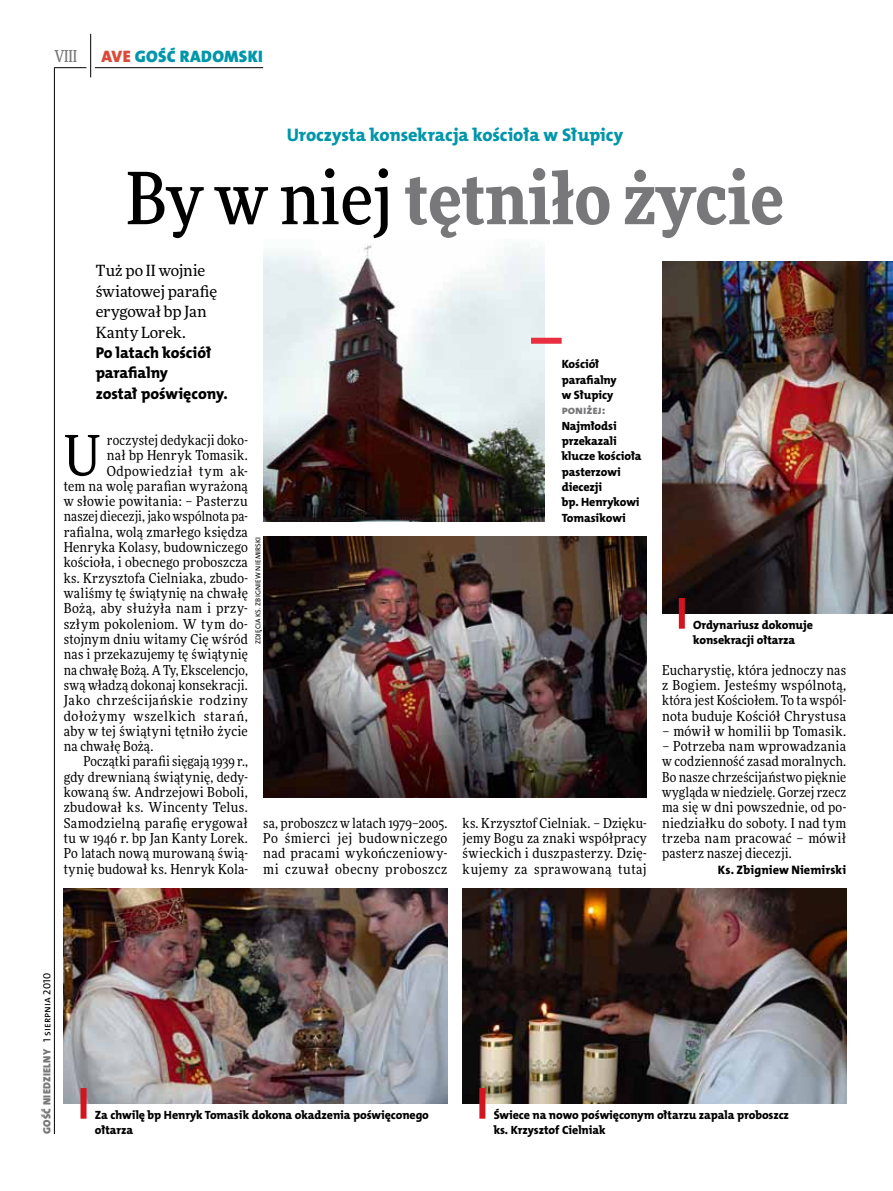
<style>
.page{position:relative;width:893px;height:1191px;background:#fff}
.page>*{position:absolute;margin:0;border:0;box-sizing:border-box;transform-origin:0 0}
.t1{font:900 72px "Freeday Narrow";color:#787779}
.t2{font:55.95px "Freeday Narrow News";color:#000}
.t3{font:18.3px "The Mix HP8 Ex Bld";letter-spacing:-.005em;color:#0096aa}
.t4{font:16.65px "The Mix HP9 Blk";letter-spacing:.02em;color:#0096aa}
.t5{font:500 16.5px "Freeday Narrow";color:#787779;scale:.9 1}
.t6{font:15.75px/20.4px "The Mix HP8 Ex Bld";letter-spacing:-.005em;color:#000}
.t7{font:15.45px/20.4px "Freeday News";letter-spacing:-.01em;color:#000}
.t8{font:13.65px/15.3px "Freeday Narrow News";letter-spacing:.02em;color:#000;text-align:justify}
.t9{font:13.65px "Freeday Narrow News";letter-spacing:.04em;color:#000}
.t10{font:13.65px "Freeday Narrow News";letter-spacing:.05em;color:#000}
.t11{font:13.65px "Freeday Narrow News";letter-spacing:.045em;color:#000}
.t12{font:12.3px "The Mix HP8 Ex Bld";letter-spacing:.005em;color:#000}
.t13{font:12px/15.3px "The Mix HP8 Ex Bld";letter-spacing:-.005em;color:#000}
.t14{font:12px "The Mix HP8 Ex Bld";color:#787779}
.t15{font:10.5px "The Mix HP9 Blk";letter-spacing:.025em;color:#787779}
.t16{font:7.2px "The Mix HP5 Plain";letter-spacing:.02em;color:#000}
.s1{color:#db4a39}
.s2{font-weight:500;color:#000}
.s3{font-family:"The Mix HP5 Plain";color:#000}
</style>
<div class="page">
<hr style="left:54px;top:67px;width:1px;height:1067px;background:#000">
<hr style="left:90px;top:34px;width:1px;height:43px;background:#000">
<hr style="left:54px;top:67px;width:32px;height:1px;background:#000">
<hr style="left:95px;top:67px;width:168px;height:1px;background:#000">
<img style="left:263px;top:244px;width:281px;height:277px">
<img style="left:662px;top:261px;width:231px;height:352px">
<img style="left:263px;top:537px;width:384px;height:260px">
<div style="left:531px;top:338px;width:31px;height:6px;background:#e92f3f"></div>
<div style="left:679px;top:598px;width:6px;height:30px;background:#d3151f"></div>
<img style="left:64px;top:889px;width:383px;height:214px">
<img style="left:463px;top:889px;width:383px;height:214px">
<div style="left:81px;top:1088px;width:6px;height:30px;background:#d3151f"></div>
<div style="left:479px;top:1088px;width:6px;height:30px;background:#d3151f"></div>
<p class="t5" style="left:54px;top:46px;width:27px">VIII</p>
<p class="t4" style="left:101px;top:46px;width:163px"><span class="s1">AVE</span> GOŚĆ RADOMSKI</p>
<h3 class="t3" style="left:287px;top:123px;width:338px">Uroczysta konsekracja kościoła w Słupicy</h3>
<h1 class="t1" style="left:126px;top:151px;width:660px"><span class="s2">By w niej</span> tętniło życie</h1>
<p class="t7" style="left:96px;top:260px;width:123px">Tuż po II wojnie światowej parafię erygował bp Jan<br>Kanty Lorek.</p>
<p class="t6" style="left:96px;top:342px;width:134px">Po latach kościół parafialny<br>został poświęcony.</p>
<h2 class="t2" style="left:64px;top:421px;width:38px">U</h2>
<p class="t8" style="left:107px;top:432px;width:143px">roczystej dedykacji doko-</p>
<p class="t13" style="left:562px;top:357px;width:57px">Kościół parafialny w Słupicy</p>
<p class="t14" style="left:562px;top:402px;width:45px">poniżej:</p>
<p class="t13" style="left:562px;top:418px;width:81px">Najmłodsi przekazali klucze kościoła pasterzowi diecezji<br>bp. Henrykowi<br>Tomasikowi</p>
<p class="t8" style="left:107px;top:447px;width:143px">nał bp Henryk Tomasik.</p>
<p class="t11" style="left:107px;top:462px;width:143px">Odpowiedział tym ak-</p>
<p class="t8" style="left:64px;top:478px;width:186px">tem na wolę parafian wyrażoną</p>
<p class="t8" style="left:64px;top:493px;width:186px">w słowie powitania: – Pasterzu</p>
<p class="t8" style="left:64px;top:509px;width:186px">naszej diecezji, jako wspólnota pa-</p>
<p class="t8" style="left:64px;top:524px;width:186px">rafialna, wolą zmarłego księdza</p>
<p class="t8" style="left:64px;top:539px;width:186px">Henryka Kolasy, budowniczego</p>
<p class="t8" style="left:64px;top:555px;width:186px">kościoła, i obecnego proboszcza</p>
<p class="t8" style="left:64px;top:570px;width:186px">ks. Krzysztofa Cielniaka, zbudo-</p>
<p class="t8" style="left:64px;top:585px;width:186px">waliśmy tę świątynię na chwałę</p>
<p class="t8" style="left:64px;top:600px;width:186px">Bożą, aby służyła nam i przy-</p>
<p class="t8" style="left:64px;top:616px;width:186px">szłym pokoleniom. W tym do-</p>
<p class="t8" style="left:64px;top:631px;width:186px">stojnym dniu witamy Cię wśród</p>
<p class="t8" style="left:64px;top:646px;width:186px">nas i przekazujemy tę świątynię</p>
<p class="t8" style="left:64px;top:662px;width:186px">na chwałę Bożą. A Ty, Ekscelencjo,</p>
<p class="t8" style="left:64px;top:677px;width:186px">swą władzą dokonaj konsekracji.</p>
<p class="t9" style="left:64px;top:692px;width:186px">Jako chrześcijańskie rodziny</p>
<p class="t10" style="left:64px;top:707px;width:186px">dołożymy wszelkich starań,</p>
<p class="t8" style="left:64px;top:723px;width:186px">aby w tej świątyni tętniło życie</p>
<p class="t8" style="left:64px;top:738px;width:91px">na chwałę Bożą.</p>
<p class="t8" style="left:83px;top:754px;width:166px">Początki parafii sięgają 1939 r.,</p>
<p class="t8" style="left:64px;top:769px;width:186px">gdy drewnianą świątynię, dedy-</p>
<p class="t8" style="left:64px;top:784px;width:186px">kowaną św. Andrzejowi Boboli,</p>
<p class="t8" style="left:64px;top:799px;width:186px">zbudował ks. Wincenty Telus.</p>
<p class="t8" style="left:64px;top:815px;width:186px">Samodzielną parafię erygował</p>
<p class="t8" style="left:64px;top:830px;width:186px">tu w 1946 r. bp Jan Kanty Lorek.</p>
<p class="t8" style="left:64px;top:845px;width:186px">Po latach nową murowaną świą-</p>
<p class="t8" style="left:64px;top:861px;width:186px">tynię budował ks. Henryk Kola-</p>
<p class="t16" style="left:254px;top:644px;width:109px;rotate:-90deg">Zdjęcia ks. Zbigniew N iemirski</p>
<p class="t8" style="left:263px;top:815px;width:186px">sa, proboszcz w latach 1979–2005.<br>Po śmierci jej budowniczego nad pracami wykończeniowy&shy;mi czuwał obecny proboszcz</p>
<p class="t8" style="left:463px;top:815px;width:186px">ks. Krzysztof Cielniak. – Dzięku&shy;jemy Bogu za znaki współpracy świeckich i duszpasterzy. Dzię&shy;kujemy za sprawowaną tutaj</p>
<p class="t13" style="left:693px;top:617px;width:121px">Ordynariusz dokonuje konsekracji ołtarza</p>
<p class="t8" style="left:662px;top:662px;width:186px">Eucharystię, która jednoczy nas z Bogiem. Jesteśmy wspólnotą, która jest Kościołem. To ta wspól&shy;nota buduje Kościół Chrystusa</p>
<p class="t8" style="left:662px;top:723px;width:186px">– mówił w homilii bp Tomasik.</p>
<p class="t8" style="left:662px;top:738px;width:186px">– Potrzeba nam wprowadzania w codzienność zasad moralnych.<br>Bo nasze chrześcijaństwo pięknie wygląda w niedzielę. Gorzej rzecz ma się w dni powszednie, od po&shy;niedziałku do soboty. I nad tym trzeba nam pracować – mówił pasterz naszej diecezji.</p>
<p class="t12" style="left:718px;top:861px;width:130px">Ks. Zbigniew Niemirski</p>
<p class="t15" style="left:40px;top:1134px;width:162px;rotate:-90deg">GOŚĆ NIEDZIELNY <span class="s3">1 sierpnia 2010</span></p>
<p class="t13" style="left:95px;top:1107px;width:336px">Za chwilę bp Henryk Tomasik dokona okadzenia poświęconego ołtarza</p>
<p class="t13" style="left:494px;top:1107px;width:297px">Świece na nowo poświęconym ołtarzu zapala proboszcz ks. Krzysztof Cielniak</p>
</div>
